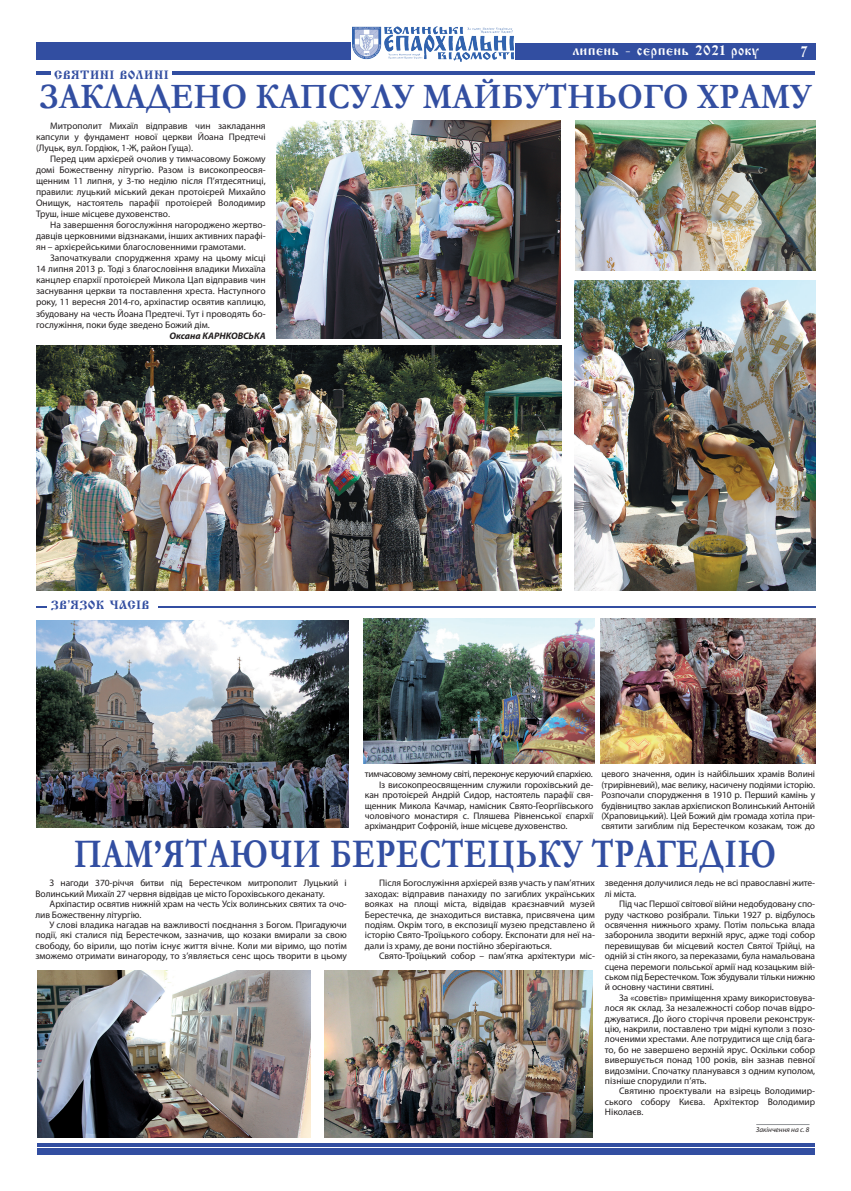
<style>
.page{position:relative;width:851px;height:1191px;background:#fff}
.page>*{position:absolute;margin:0;border:0;box-sizing:border-box;transform-origin:0 0}
.t1{font:700 41px "Garamond";letter-spacing:.02em;color:#324ea1;scale:.78 1}
.t2{font:700 36px "Garamond";letter-spacing:.01em;color:#324ea1;scale:.89 1}
.t3{font:14px "Izhitsa CTT";letter-spacing:.05em;color:#fff}
.t4{font:12px "Izhitsa CTT";letter-spacing:.035em;color:#324ea1}
.t5{font:9.5px/10.4px "Myriad Pro";letter-spacing:-.01em;color:#231f20;text-align:justify}
.t6{font:9.5px "Myriad Pro";letter-spacing:-.03em;color:#231f20}
.t7{font:italic 700 9.5px "Myriad Pro";color:#231f20}
.t8{font:italic 7.2px "Myriad Pro";color:#231f20}
</style>
<div class="page">
<div style="left:38px;top:1149px;width:776px;height:6px;background:#324ea1"></div>
<hr style="left:38px;top:1143px;width:776px;height:3px;background:#324ea1">
<div style="left:36px;top:43px;width:315px;height:17px;background:#324ea1"></div>
<div style="left:515px;top:43px;width:301px;height:16px;background:#324ea1"></div>
<img style="left:352px;top:26px;width:161px;height:36px">
<hr style="left:36px;top:71px;width:779px;height:4px;background:#324ea1">
<div style="left:51px;top:69px;width:121px;height:12px;background:#fff"></div>
<img style="left:600px;top:618px;width:215px;height:145px">
<img style="left:363px;top:618px;width:231px;height:145px">
<img style="left:37px;top:620px;width:312px;height:207px">
<img style="left:324px;top:971px;width:268px;height:166px">
<img style="left:37px;top:970px;width:274px;height:167px">
<hr style="left:36px;top:606px;width:779px;height:2px;background:#324ea1">
<hr style="left:756px;top:1124px;width:53px;height:1px;background:#939598">
<img style="left:276px;top:120px;width:284px;height:218px">
<img style="left:575px;top:120px;width:240px;height:151px">
<img style="left:574px;top:280px;width:240px;height:310px">
<img style="left:37px;top:346px;width:524px;height:244px">
<div style="left:47px;top:598px;width:111px;height:14px;background:#fff"></div>
<h3 class="t3" style="left:572px;top:42px;width:188px">липень - серпень 2021 року</h3>
<h3 class="t3" style="left:800px;top:43px;width:9px">7</h3>
<p class="t4" style="left:54px;top:68px;width:116px">СВЯТИНІ ВОЛИНІ</p>
<h2 class="t2" style="left:39px;top:72px;width:868px">ЗАКЛАДЕНО КАПСУЛУ МАЙБУТНЬОГО ХРАМУ</h2>
<p class="t5" style="left:36px;top:121px;width:231px;line-height:11px;text-indent:14px">Митрополит Михаїл відправив чин закладання капсули у фундамент нової церкви Йоана Предтечі (Луцьк, вул. Гордіюк, 1-Ж, район Гуща).</p>
<p class="t5" style="left:36px;top:154px;width:231px;line-height:11px;text-indent:14px">Перед цим архієрей очолив у тимчасовому Божому домі Божественну літургію. Разом із високопреосвя&shy;щенним 11 липня, у 3-тю неділю після П’ятдесятниці, правили: луцький міський декан протоієрей Михайло Онищук, настоятель парафії протоієрей Володимир Труш, інше місцеве духовенство.</p>
<p class="t5" style="left:36px;top:220px;width:231px;line-height:11px;text-indent:14px">На завершення богослужіння нагороджено жертво&shy;давців церковними відзнаками, інших активних парафі&shy;ян – архієрейськими благословенними грамотами.</p>
<p class="t5" style="left:36px;top:253px;width:231px;line-height:11px;text-indent:14px">Започаткували спорудження храму на цьому місці 14 липня 2013 р. Тоді з благословіння владики Михаїла канцлер єпархії протоієрей Микола Цап відправив чин заснування церкви та поставлення хреста. Наступного року, 11 вересня 2014-го, архіпастир освятив каплицю, збудовану на честь Йоана Предтечі. Тут і проводять бо&shy;гослужіння, поки буде зведено Божий дім.</p>
<p class="t7" style="left:169px;top:329px;width:98px">Оксана КАРНКОВСЬКА</p>
<p class="t4" style="left:51px;top:598px;width:100px">ЗВ’ЯЗОК ЧАСІВ</p>
<p class="t6" style="left:365px;top:768px;width:229px">тимчасовому земному світі, переконує керуючий єпархією.</p>
<p class="t5" style="left:379px;top:779px;width:216px">Із високопреосвященним служили горохівський де-</p>
<p class="t5" style="left:365px;top:789px;width:230px">кан протоієрей Андрій Сидор, настоятель парафії свя-</p>
<p class="t5" style="left:365px;top:800px;width:230px">щенник Микола Качмар, намісник Свято-Георгіївського</p>
<p class="t5" style="left:365px;top:810px;width:230px">чоловічого монастиря с. Пляшева Рівненської єпархії</p>
<p class="t5" style="left:365px;top:821px;width:204px">архімандрит Софроній, інше місцеве духовенство.</p>
<p class="t5" style="left:601px;top:768px;width:215px">цевого значення, один із найбільших храмів Волині (трирівневий), має велику, насичену подіями історію.<br>Розпочали спорудження в 1910 р. Перший камінь у будівництво заклав архієпископ Волинський Антоній (Храповицький). Цей Божий дім громада хотіла при&shy;святити загиблим під Берестечком козакам, тож до</p>
<h1 class="t1" style="left:74px;top:825px;width:901px">ПАМ’ЯТАЮЧИ БЕРЕСТЕЦЬКУ ТРАГЕДІЮ</h1>
<p class="t5" style="left:35px;top:877px;width:313px;text-indent:14px">З нагоди 370-річчя битви під Берестечком митрополит Луцький і<br>Волинський Михаїл 27 червня відвідав це місто Горохівського деканату.</p>
<p class="t5" style="left:35px;top:898px;width:313px;text-indent:14px">Архіпастир освятив нижній храм на честь Усіх волинських святих та очо&shy;лив Божественну літургію.</p>
<p class="t5" style="left:35px;top:919px;width:313px;text-indent:14px">У слові владика нагадав на важливості поєднання з Богом. Пригадуючи події, які сталися під Берестечком, зазначив, що козаки вмирали за свою свободу, бо вірили, що потім існує життя вічне. Коли ми віримо, що потім зможемо отримати винагороду, то з’являється сенс щось творити в цьому</p>
<p class="t5" style="left:365px;top:877px;width:231px;text-indent:14px">Після Богослужіння архієрей взяв участь у пам’ятних заходах: відправив панахиду по загиблих українських вояках на площі міста, відвідав краєзнавчий музей Берестечка, де знаходиться виставка, присвячена цим подіям. Окрім того, в експозиції музею представлено й історію Свято-Троїцького собору. Експонати для неї на&shy;дали із храму, де вони постійно зберігаються.</p>
<p class="t5" style="left:379px;top:950px;width:217px">Свято-Троїцький собор – пам’ятка архітектури міс-</p>
<p class="t5" style="left:604px;top:877px;width:212px">зведення долучилися ледь не всі православні жите&shy;лі міста.</p>
<p class="t5" style="left:604px;top:898px;width:212px;text-indent:14px">Під час Першої світової війни недобудовану спо&shy;руду частково розібрали. Тільки 1927 р. відбулось освячення нижнього храму. Потім польська влада заборонила зводити верхній ярус, адже тоді собор перевищував би місцевий костел Святої Трійці, на одній зі стін якого, за переказами, була намальована сцена перемоги польської армії над козацьким вій&shy;ськом під Берестечком. Тож збудували тільки нижню й основну частини святині.</p>
<p class="t5" style="left:604px;top:992px;width:212px;text-indent:14px">За «совєтів» приміщення храму використовува&shy;лося як склад. За незалежності собор почав відро&shy;джуватися. До його сторіччя провели реконструк&shy;цію, накрили, поставлено три мідні куполи з позо&shy;лоченими хрестами. Але потрудитися ще слід бага&shy;то, бо не завершено верхній ярус. Оскільки собор вивершується понад 100 років, він зазнав певної видозміни. Спочатку планувався з одним куполом, пізніше спорудили п’ять.</p>
<p class="t5" style="left:604px;top:1086px;width:212px;text-indent:14px">Святиню проєктували на взірець Володимир&shy;ського собору Києва. Архітектор Володимир Ніколаєв.</p>
<p class="t8" style="left:756px;top:1125px;width:55px">Закінчення на с. 8</p>
</div>
